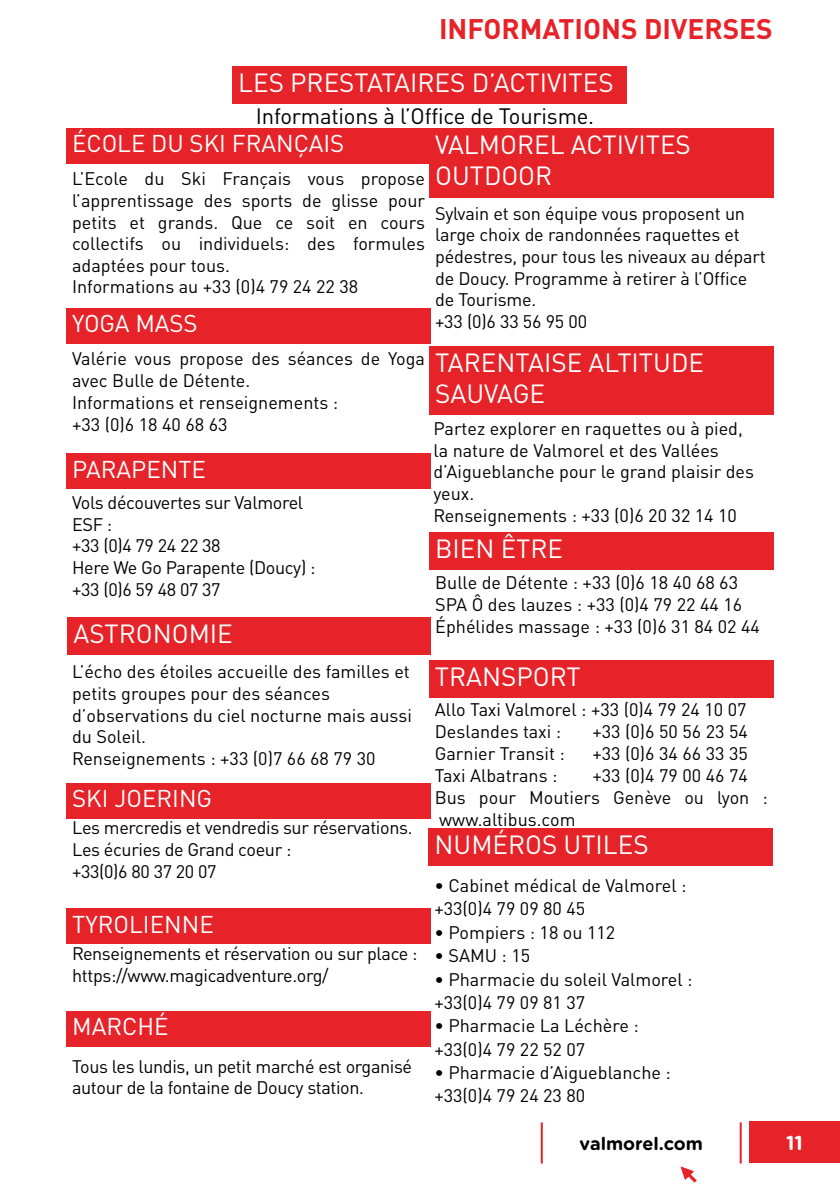
<style>
.page{position:relative;width:840px;height:1191px;background:#fff}
.page>*{position:absolute;margin:0;border:0;box-sizing:border-box;transform-origin:0 0}
.t1{font:700 28px "DIN Pro";color:#e52329}
.t2{font:26px/31.2px "DIN Pro";color:#fff}
.t3{font:24px "DIN Pro";color:#fff}
.t4{font:22px "DIN Pro";letter-spacing:-.01em;color:#000}
.t5{font:700 20px "Gotham Rounded";color:#fff}
.t6{font:18px/21.6px "DIN Pro";color:#000}
.t7{font:18px/21.6px "DIN Pro";letter-spacing:-.02em;color:#000}
.t8{font:700 18px "Gotham Rounded";color:#000}
</style>
<div class="page">
<div style="left:232px;top:66px;width:394px;height:38px;background:#e52329"></div>
<div style="left:748px;top:1121px;width:91px;height:41px;background:#e52329"></div>
<hr style="left:540px;top:1122px;width:2px;height:41px;background:#e52329">
<hr style="left:739px;top:1122px;width:2px;height:41px;background:#e52329">
<svg style="left:680px;top:1166px;width:16px;height:16px"></svg>
<div style="left:68px;top:617px;width:362px;height:38px;background:#e52329"></div>
<div style="left:429px;top:346px;width:344px;height:68px;background:#e52329"></div>
<div style="left:429px;top:660px;width:344px;height:38px;background:#e52329"></div>
<div style="left:429px;top:533px;width:344px;height:37px;background:#e52329"></div>
<div style="left:429px;top:129px;width:344px;height:37px;background:#e52329"></div>
<div style="left:429px;top:160px;width:344px;height:37px;background:#e52329"></div>
<div style="left:66px;top:454px;width:364px;height:35px;background:#e52329"></div>
<div style="left:428px;top:828px;width:344px;height:37px;background:#e52329"></div>
<div style="left:66px;top:783px;width:364px;height:35px;background:#e52329"></div>
<div style="left:66px;top:308px;width:364px;height:35px;background:#e52329"></div>
<div style="left:66px;top:1011px;width:364px;height:35px;background:#e52329"></div>
<div style="left:66px;top:128px;width:364px;height:35px;background:#e52329"></div>
<div style="left:66px;top:908px;width:364px;height:36px;background:#e52329"></div>
<h1 class="t1" style="left:439px;top:6px;width:335px">INFORMATIONS DIVERSES</h1>
<h2 class="t2" style="left:238px;top:64px;width:377px">LES PRESTATAIRES D’ACTIVITES</h2>
<p class="t4" style="left:256px;top:99px;width:339px">Informations à l’Office de Tourisme.</p>
<h3 class="t3" style="left:72px;top:125px;width:273px">ÉCOLE DU SKI FRANÇAIS</h3>
<p class="t6" style="left:72px;top:166px;width:354px">L’Ecole du Ski Français vous propose l’apprentissage des sports de glisse pour petits et grands. Que ce soit en cours collectifs ou individuels: des formules adaptées pour tous.<br>Informations au +33 (0)4 79 24 22 38</p>
<h3 class="t3" style="left:72px;top:305px;width:127px">YOGA MASS</h3>
<p class="t6" style="left:72px;top:346px;width:354px">Valérie vous propose des séances de Yoga avec Bulle de Détente.<br>Informations et renseignements :<br>+33 (0)6 18 40 68 63</p>
<h3 class="t3" style="left:72px;top:450px;width:135px">PARAPENTE</h3>
<p class="t7" style="left:72px;top:490px;width:245px">Vols découvertes sur Valmorel<br>ESF :<br>+33 (0)4 79 24 22 38<br>Here We Go Parapente (Doucy) : +33 (0)6 59 48 07 37</p>
<h2 class="t2" style="left:73px;top:615px;width:161px">ASTRONOMIE</h2>
<h2 class="t2" style="left:435px;top:127px;width:257px">VALMOREL ACTIVITES<br>OUTDOOR</h2>
<p class="t6" style="left:435px;top:201px;width:332px">Sylvain et son équipe vous proposent un large choix de randonnées raquettes et pédestres, pour tous les niveaux au départ de Doucy. Programme à retirer à l’Office de Tourisme.<br>+33 (0)6 33 56 95 00</p>
<h2 class="t2" style="left:435px;top:344px;width:270px">TARENTAISE ALTITUDE<br>SAUVAGE</h2>
<p class="t6" style="left:433px;top:416px;width:322px">Partez explorer en raquettes ou à pied, la nature de Valmorel et des Vallées d’Aigueblanche pour le grand plaisir des yeux.<br>Renseignements : +33 (0)6 20 32 14 10</p>
<h2 class="t2" style="left:435px;top:531px;width:130px">BIEN ÊTRE</h2>
<p class="t6" style="left:435px;top:569px;width:326px">Bulle de Détente : +33 (0)6 18 40 68 63<br>SPA Ô des lauzes : +33 (0)4 79 22 44 16<br>Éphélides massage : +33 (0)6 31 84 02 44</p>
<p class="t6" style="left:72px;top:659px;width:341px">L’écho des étoiles accueille des familles et petits groupes pour des séances d’observations du ciel nocturne mais aussi du Soleil.<br>Renseignements : +33 (0)7 66 68 79 30</p>
<h3 class="t3" style="left:72px;top:779px;width:141px">SKI JOERING</h3>
<p class="t7" style="left:72px;top:815px;width:342px">Les mercredis et vendredis sur réservations.<br>Les écuries de Grand coeur :<br>+33(0)6 80 37 20 07</p>
<h3 class="t3" style="left:72px;top:905px;width:143px">TYROLIENNE</h3>
<p class="t7" style="left:72px;top:941px;width:347px">Renseignements et réservation ou sur place : https://www.magicadventure.org/</p>
<h3 class="t3" style="left:72px;top:1007px;width:98px">MARCHÉ</h3>
<p class="t7" style="left:72px;top:1053px;width:341px">Tous les lundis, un petit marché est organisé autour de la fontaine de Doucy station.</p>
<h2 class="t2" style="left:434px;top:658px;width:147px">TRANSPORT</h2>
<p class="t6" style="left:434px;top:696px;width:313px">Allo Taxi Valmorel : +33 (0)4 79 24 10 07<br>Deslandes taxi :</p>
<p class="t6" style="left:592px;top:719px;width:157px">+33 (0)6 50 56 23 54</p>
<p class="t6" style="left:434px;top:741px;width:132px">Garnier Transit :</p>
<p class="t6" style="left:592px;top:741px;width:157px">+33 (0)6 34 66 33 35</p>
<p class="t6" style="left:434px;top:763px;width:124px">Taxi Albatrans :</p>
<p class="t6" style="left:434px;top:762px;width:334px;text-indent:157px">+33 (0)4 79 00 46 74<br>Bus pour Moutiers Genève ou lyon : www.altibus.com</p>
<h2 class="t2" style="left:434px;top:826px;width:216px">NUMÉROS UTILES</h2>
<p class="t6" style="left:434px;top:872px;width:253px;line-height:23.4px">• Cabinet médical de Valmorel : +33(0)4 79 09 80 45</p>
<p class="t6" style="left:434px;top:919px;width:182px">• Pompiers : 18 ou 112</p>
<p class="t6" style="left:434px;top:943px;width:97px">• SAMU : 15</p>
<p class="t6" style="left:434px;top:965px;width:259px;line-height:23.4px">• Pharmacie du soleil Valmorel : +33(0)4 79 09 81 37</p>
<p class="t6" style="left:434px;top:1012px;width:206px;line-height:23.4px">• Pharmacie La Léchère : +33(0)4 79 22 52 07</p>
<p class="t6" style="left:434px;top:1059px;width:238px;line-height:23.4px">• Pharmacie d’Aigueblanche : +33(0)4 79 24 23 80</p>
<p class="t8" style="left:579px;top:1130px;width:125px">valmorel.com</p>
<p class="t5" style="left:785px;top:1128px;width:18px">11</p>
</div>
